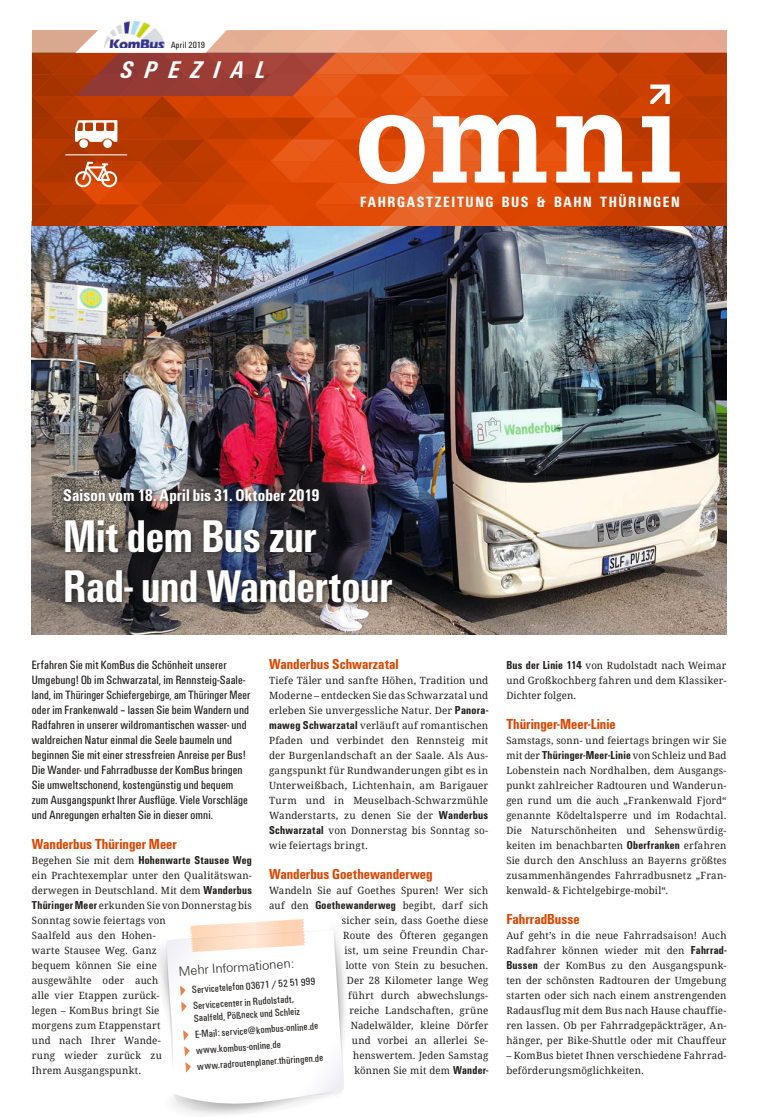
<style>
.page{position:relative;width:762px;height:1117px;background:#fff}
.page>*{position:absolute;margin:0;border:0;box-sizing:border-box;transform-origin:0 0}
.t1{font:700 condensed 47.5px/50px "Unitus T";letter-spacing:-.005em;color:#fff;scale:.94 1}
.t2{font:italic 700 condensed 25px "Unitus T";letter-spacing:.465em;color:#fff}
.t3{font:700 condensed 17.5px "Unitus T";letter-spacing:.005em;color:#fff}
.t4{font:700 condensed 15.38px "Unitus T";letter-spacing:.095em;color:#fff}
.t5{font:700 condensed 15px "Unitus T";color:#dc4500}
.t6{font:300 13.75px "Unitus T";color:#201e1c}
.t7{font:condensed 12.5px/15px "Unitus T";letter-spacing:.005em;color:#201e1c}
.t8{font:700 condensed 11.88px "Unitus T";letter-spacing:.02em;color:#201e1c}
.t9{font:condensed 10.62px/16px "Unitus T";color:#201e1c}
.t10{font:10px/15px "Droid Serif";letter-spacing:.015em;color:#201e1c;text-align:justify}
.t11{font:condensed 9.38px "Unitus T";letter-spacing:.025em;color:#201e1c}
.s1{font-family:"Unitus T";font-weight:700;font-stretch:condensed;font-size:11.88px}
.s2{font-family:"Droid Serif";font-weight:400;font-stretch:normal;font-size:10px}
</style>
<div class="page">
<svg style="left:159px;top:919px;width:186px;height:196px"></svg>
<img style="left:32px;top:225px;width:694px;height:409px">
<div style="left:55px;top:479px;width:346px;height:132px;background:#201e1c;opacity:.71"></div>
<img style="left:116px;top:21px;width:40px;height:8px">
<svg style="left:32px;top:29px;width:694px;height:196px;background:#d36434"></svg>
<p class="t11" style="left:171px;top:39px;width:36px">April 2019</p>
<h2 class="t2" style="left:120px;top:55px;width:146px">SPEZIAL</h2>
<h3 class="t4" style="left:360px;top:193px;width:321px">FAHRGASTZEITUNG BUS &amp; BAHN THÜRINGEN</h3>
<h3 class="t3" style="left:63px;top:485px;width:258px">Saison vom 18. April bis 31. Oktober 2019</h3>
<h1 class="t1" style="left:63px;top:510px;width:351px">Mit dem Bus zur<br>Rad- und Wandertour</h1>
<h3 class="t5" style="left:269px;top:655px;width:131px">Wanderbus Schwarzatal</h3>
<p class="t10" style="left:269px;top:672px;width:221px">Tiefe Täler und sanfte Höhen, Tradition und Moderne – entdecken Sie das Schwarzatal und erleben Sie unvergessliche Natur. Der <span class="s1">Panora&shy;maweg Schwarzatal</span> verläuft auf romantischen Pfaden und verbindet den Rennsteig mit der Burgenlandschaft an der Saale. Als Aus&shy;gangspunkt für Rundwanderungen gibt es in Unterweißbach, Lichtenhain, am Barigauer Turm und in Meuselbach-Schwarzmühle Wanderstarts, zu denen Sie der <span class="s1">Wanderbus Schwarzatal</span> von Donnerstag bis Sonntag so&shy;wie feiertags bringt.</p>
<h3 class="t5" style="left:269px;top:865px;width:165px">Wanderbus Goethewanderweg</h3>
<p class="t10" style="left:269px;top:882px;width:221px;text-align:right">Wandeln Sie auf Goethes Spuren! Wer sich auf den <span class="s1">Goethewanderweg</span> begibt, darf sich sicher sein, dass Goethe diese<br>Route des Öfteren gegangen<br>ist, um seine Freundin Char-<br>lotte von Stein zu besuchen.<br>Der 28 Kilometer lange Weg<br>führt durch abwechslungs-<br>reiche Landschaften, grüne<br>Nadelwälder, kleine Dörfer<br>und vorbei an allerlei Se-<br>henswertem. Jeden Samstag<br>können Sie mit dem <span class="s1">Wander-</span></p>
<p class="t7" style="left:32px;top:656px;width:220px">Erfahren Sie mit KomBus die Schönheit unserer Umgebung! Ob im Schwarzatal, im Rennsteig-Saale&shy;land, im Thüringer Schiefergebirge, am Thüringer Meer oder im Frankenwald – lassen Sie beim Wandern und Radfahren in unserer wildromantischen wasser- und waldreichen Natur einmal die Seele baumeln und beginnen Sie mit einer stressfreien Anreise per Bus!<br>Die Wander- und Fahrradbusse der KomBus bringen Sie umweltschonend, kostengünstig und bequem zum Ausgangspunkt Ihrer Ausflüge. Viele Vorschläge und Anregungen erhalten Sie in dieser omni.</p>
<h3 class="t5" style="left:32px;top:835px;width:146px">Wanderbus Thüringer Meer</h3>
<p class="t8" style="left:32px;top:852px;width:222px"><span class="s2">Begehen Sie mit dem</span> Hohenwarte Stausee Weg</p>
<p class="t10" style="left:32px;top:867px;width:222px;text-align:left">ein Prachtexemplar unter den Qualitätswan&shy;derwegen in Deutschland. Mit dem <span class="s1">Wanderbus<br>Thüringer Meer</span> erkunden Sie von Donnerstag bis<br>Sonntag sowie feiertags von<br>Saalfeld aus den Hohen-<br>warte Stausee Weg. Ganz<br>bequem können Sie eine<br>ausgewählte oder auch<br>alle vier Etappen zurück-<br>legen – KomBus bringt Sie<br>morgens zum Etappenstart<br>und nach Ihrer Wande-<br>rung wieder zurück zu<br>Ihrem Ausgangspunkt.</p>
<h3 class="t6" style="left:178px;top:962px;width:117px;rotate:-4deg">Mehr Informationen:</h3>
<p class="t9" style="left:191px;top:981px;width:125px;rotate:-4deg">Servicetelefon 03671 / 52 51 999<br>Servicecenter in Rudolstadt,</p>
<p class="t9" style="left:193px;top:1009px;width:128px;rotate:-4deg">Saalfeld, Pößneck und Schleiz<br>E-Mail: service@kombus-online.de www.kombus-online.de www.radroutenplaner.thüringen.de</p>
<p class="t10" style="left:506px;top:657px;width:222px"><span class="s1">Bus der Linie 114</span> von Rudolstadt nach Weimar und Großkochberg fahren und dem Klassiker-Dichter folgen.</p>
<h3 class="t5" style="left:506px;top:715px;width:111px">Thüringer-Meer-Linie</h3>
<p class="t10" style="left:506px;top:732px;width:222px">Samstags, sonn- und feiertags bringen wir Sie mit der <span class="s1">Thüringer-Meer-Linie</span> von Schleiz und Bad Lobenstein nach Nordhalben, dem Ausgangs&shy;punkt zahlreicher Radtouren und Wanderun&shy;gen rund um die auch „Frankenwald Fjord“ genannte Ködeltalsperre und im Rodachtal.<br>Die Naturschönheiten und Sehenswürdig&shy;keiten im benachbarten <span class="s1">Oberfranken</span> erfahren Sie durch den Anschluss an Bayerns größtes zusammenhängendes Fahrradbusnetz „Fran&shy;kenwald- &amp; Fichtelgebirge-mobil“.</p>
<h3 class="t5" style="left:506px;top:910px;width:75px">FahrradBusse</h3>
<p class="t10" style="left:506px;top:927px;width:222px">Auf geht’s in die neue Fahrradsaison! Auch Radfahrer können wieder mit den <span class="s1">Fahrrad-Bussen</span> der KomBus zu den Ausgangspunk&shy;ten der schönsten Radtouren der Umgebung starten oder sich nach einem anstrengenden Radausflug mit dem Bus nach Hause chauffie&shy;ren lassen. Ob per Fahrradgepäckträger, An&shy;hänger, per Bike-Shuttle oder mit Chauffeur</p>
<p class="t10" style="left:506px;top:1047px;width:222px">– KomBus bietet Ihnen verschiedene Fahrrad&shy;beförderungsmöglichkeiten.</p>
</div>
